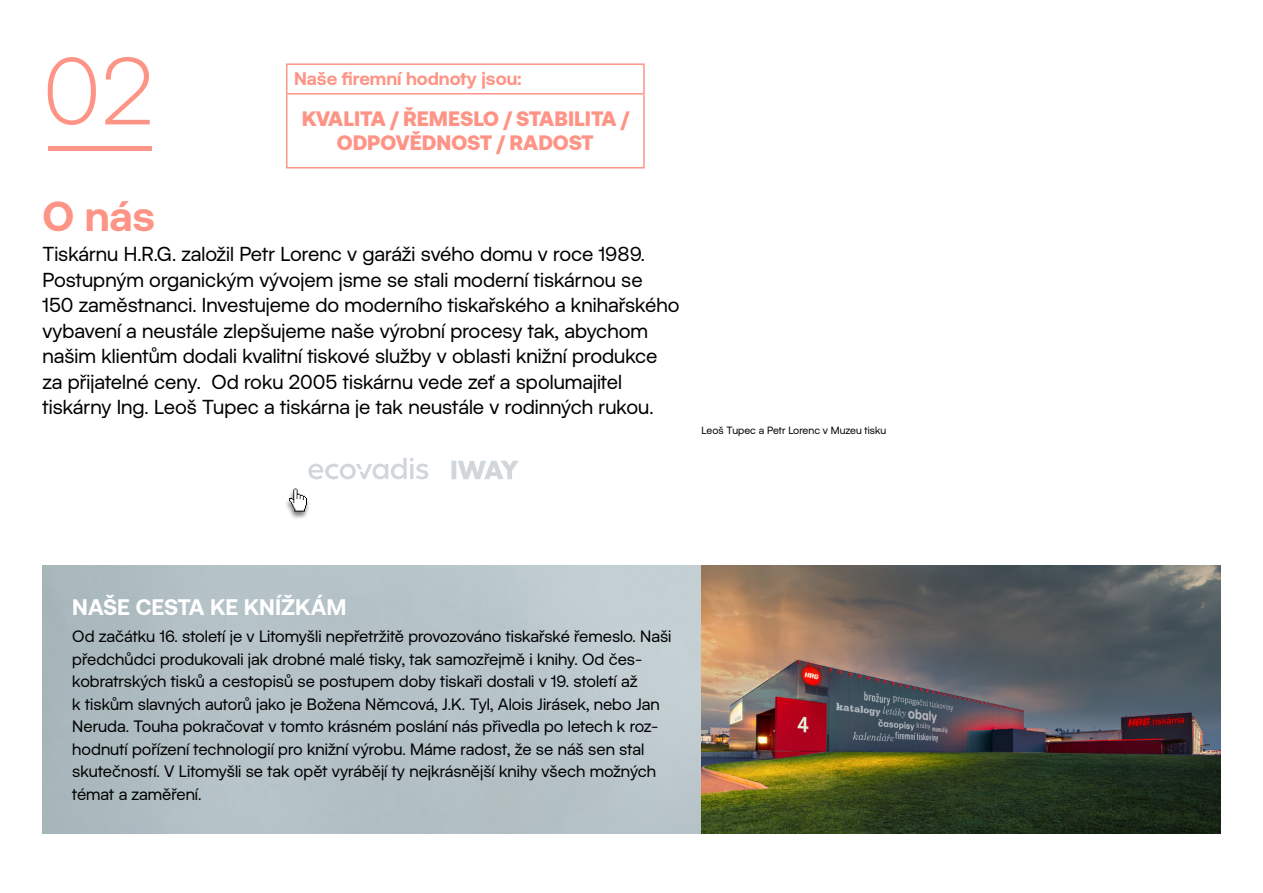
<style>
.page{position:relative;width:1263px;height:893px;background:#fff}
.page>*{position:absolute;margin:0;border:0;box-sizing:border-box;transform-origin:0 0}
.t1{font:300 95.4px "Aeonik";color:#fe9486}
.t2{font:700 42px "Aeonik";color:#fe9486}
.t3{font:700 22.5px "Aeonik";color:#fff}
.t4{font:900 20.85px "Aeonik";color:#fe9486}
.t5{font:20.25px/25.5px "Aeonik";color:#000}
.t6{font:700 18.3px "Aeonik";color:#fe9486}
.t7{font:16.5px/22.5px "Aeonik";color:#000}
.t8{font:10.5px "Aeonik";color:#000}
</style>
<div class="page">
<img style="left:43px;top:566px;width:1177px;height:267px">
<hr style="left:286px;top:63px;width:359px;height:2px;background:#fe9486">
<svg style="left:286px;top:65px;width:1px;height:28px"></svg>
<hr style="left:643px;top:65px;width:2px;height:28px;background:#fe9486">
<hr style="left:286px;top:93px;width:359px;height:2px;background:#fe9486">
<hr style="left:286px;top:95px;width:1px;height:72px;background:#fe9486">
<hr style="left:643px;top:95px;width:2px;height:72px;background:#fe9486">
<hr style="left:286px;top:167px;width:359px;height:2px;background:#fe9486">
<svg style="left:308px;top:458px;width:120px;height:21px"></svg>
<svg style="left:451px;top:461px;width:68px;height:18px"></svg>
<div style="left:284px;top:488px;width:26px;height:32px;background:#000;opacity:.5"></div>
<svg style="left:289px;top:488px;width:18px;height:24px"></svg>
<h1 class="t1" style="left:43px;top:39px;width:113px">02</h1>
<h1 class="t1" style="left:43px;top:90px;width:117px">——</h1>
<p class="t6" style="left:294px;top:68px;width:229px">Naše firemní hodnoty jsou:</p>
<p class="t4" style="left:302px;top:107px;width:329px">KVALITA / ŘEMESLO / STABILITA /</p>
<p class="t4" style="left:337px;top:130px;width:259px">ODPOVĚDNOST / RADOST</p>
<h2 class="t2" style="left:43px;top:193px;width:114px">O nás</h2>
<p class="t5" style="left:43px;top:241px;width:638px">Tiskárnu H.R.G. založil Petr Lorenc v garáži svého domu v roce 1989.<br>Postupným organickým vývojem jsme se stali moderní tiskárnou se<br>150 zaměstnanci. Investujeme do moderního tiskařského a knihařského vybavení a neustále zlepšujeme naše výrobní procesy tak, abychom našim klientům dodali kvalitní tiskové služby v oblasti knižní produkce za přijatelné ceny. Od roku 2005 tiskárnu vede zeť a spolumajitel tiskárny Ing. Leoš Tupec a tiskárna je tak neustále v rodinných rukou.</p>
<p class="t8" style="left:702px;top:424px;width:186px">Leoš Tupec a Petr Lorenc v Muzeu tisku</p>
<h3 class="t3" style="left:72px;top:594px;width:276px">Naše cesta ke knížkám</h3>
<p class="t7" style="left:72px;top:625px;width:601px">Od začátku 16. století je v Litomyšli nepřetržitě provozováno tiskařské řemeslo. Naši předchůdci produkovali jak drobné malé tisky, tak samozřejmě i knihy. Od čes&shy;kobratrských tisků a cestopisů se postupem doby tiskaři dostali v 19. století až<br>k tiskům slavných autorů jako je Božena Němcová, J.K. Tyl, Alois Jirásek, nebo Jan Neruda. Touha pokračovat v tomto krásném poslání nás přivedla po letech k roz&shy;hodnutí pořízení technologií pro knižní výrobu. Máme radost, že se náš sen stal skutečností. V Litomyšli se tak opět vyrábějí ty nejkrásnější knihy všech možných témat a zaměření.</p>
</div>
